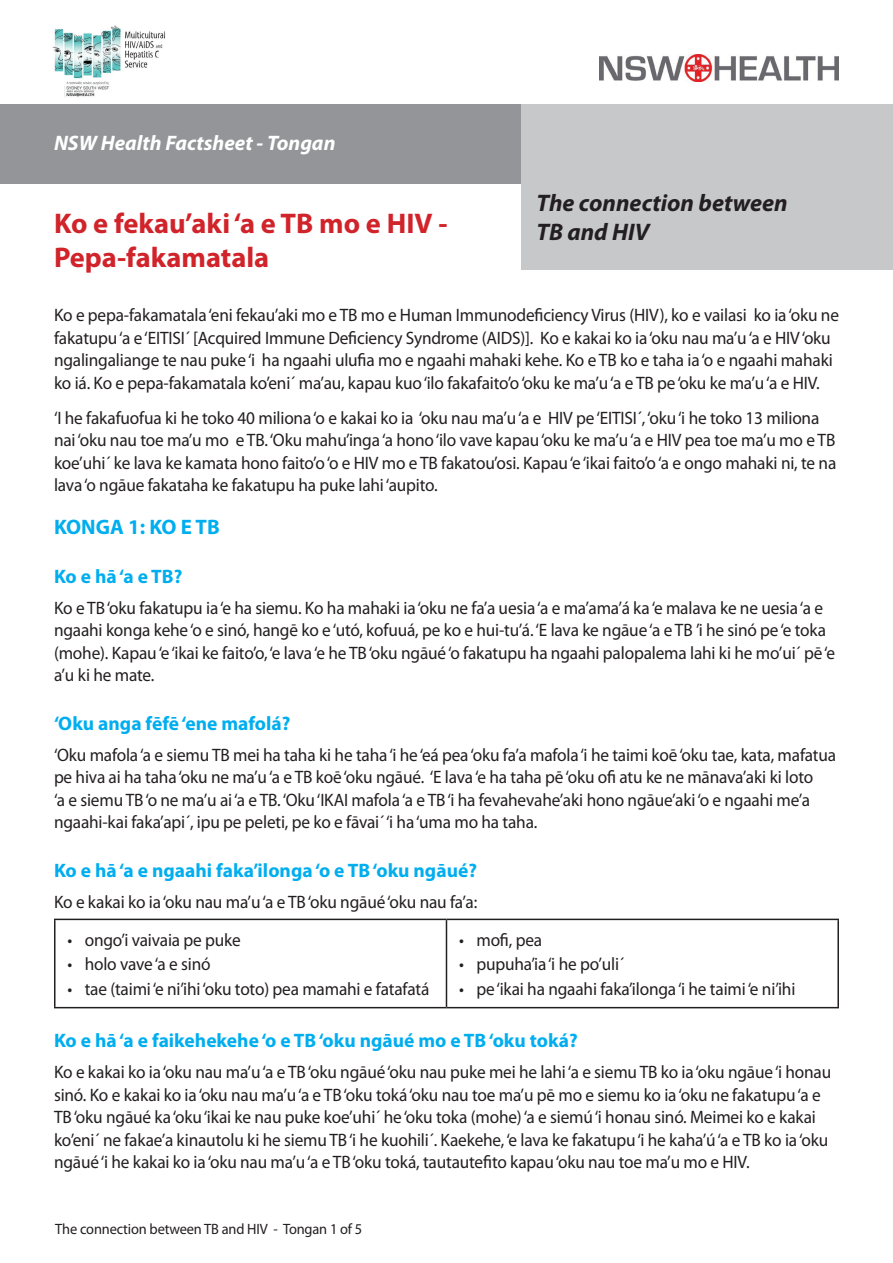
<style>
.page{position:relative;width:893px;height:1263px;background:#fff}
.page>*{position:absolute;margin:0;border:0;box-sizing:border-box;transform-origin:0 0}
.t1{font:700 28.5px/34.2px "Myriad Pro";color:#d1232a}
.t2{font:italic 700 24px/28.8px "Myriad Pro";color:#231f20}
.t3{font:italic 700 21px "Myriad Pro";color:#fff}
.t4{font:700 21px "Myriad Pro";color:#00aeef}
.t5{font:700 19.5px "Myriad Pro";color:#00aeef}
.t6{font:18px/22.5px "Myriad Pro";letter-spacing:-.01em;color:#231f20;scale:.96 1}
.t7{font:15px "Myriad Pro";letter-spacing:-.01em;color:#231f20;scale:.96 1}
</style>
<div class="page">
<img style="left:599px;top:54px;width:240px;height:27px">
<div style="left:0;top:104px;width:839px;height:80px;background:#939598"></div>
<div style="left:522px;top:104px;width:371px;height:166px;background:#c7c8ca"></div>
<hr style="left:54px;top:919px;width:392px;height:1px;background:#231f20">
<hr style="left:54px;top:920px;width:2px;height:87px;background:#231f20">
<hr style="left:446px;top:919px;width:393px;height:1px;background:#231f20">
<hr style="left:446px;top:920px;width:1px;height:87px;background:#231f20">
<hr style="left:837px;top:920px;width:2px;height:87px;background:#231f20">
<hr style="left:54px;top:1007px;width:392px;height:1px;background:#231f20">
<hr style="left:446px;top:1007px;width:393px;height:1px;background:#231f20">
<img style="left:52px;top:25px;width:114px;height:72px">
<p class="t3" style="left:54px;top:129px;width:283px">NSW Health Factsheet - Tongan</p>
<h2 class="t2" style="left:536px;top:188px;width:253px">The connection between<br>TB and HIV</h2>
<h1 class="t1" style="left:54px;top:205px;width:395px">Ko e fekau’aki ea‘ TB mo e HIV -<br>Pepa-fakamatala</h1>
<p class="t6" style="left:54px;top:303px;width:819px">Ko e pepa-fakamatala‘eni fekau’aki mo e TB mo e Human Immunodeficiency Virus (HIV ,) ko e vailasi ko ia‘oku ne fakatupu ‘ea‘ EITISI´ [Acquired Immune Deficiency Syndrome (AIDS .) ] Ko e kakai ko ia‘oku nau ma u’ ea‘ HIV‘oku ngalingaliange te nau puke i‘ ha ngaahi ulufia mo e ngaahi mahaki kehe. Ko e TB ko e taha ia eo‘ ngaahi mahaki ko iá. Ko e pepa-fakamatala ko’eni´ ma’au, kapau kuo‘ilo fakafaitoo’ ‘oku ke ma u’ ea‘ TB pe‘oku ke ma u’ ea‘ HIV.</p>
<p class="t6" style="left:54px;top:406px;width:816px">I‘ he fakafuofua ki he toko 40 miliona eo‘ kakai ko ia ‘oku nau ma u’ ea‘ HIV pe‘EITISI ‘,´ oku i‘ he toko 13 miliona nai‘oku nau toe ma u’ mo e TB ‘. Oku mahu’inga a‘ hono‘ilo vave kapau‘oku ke ma u’ ea‘ HIV pea toe ma u’ mo e TB koe’uhi´ ke lava ke kamata hono faitoo’ eo‘ HIV mo e TB fakatou’osi. Kapau ‘e‘ ikai faitoo’ ea‘ ongo mahaki ni te, na lava o‘ ngāue fakataha ke fakatupu ha puke lahi‘aupito.</p>
<p class="t4" style="left:54px;top:513px;width:167px">KONGA 1: KO E TB</p>
<p class="t5" style="left:54px;top:563px;width:130px">Ko e hā ea‘ TB?</p>
<p class="t6" style="left:54px;top:596px;width:815px">Ko e TB‘oku fakatupu ia e‘ ha siemu. Ko ha mahaki ia‘oku ne faa’ uesia ea‘ ma’amaá’ ka e‘ malava ke ne uesia ea‘ ngaahi konga kehe eo‘ sinó, hangē ko ‘e utó, kofuuá, pe ko e hui t u- E‘.á’ lava ke ngāue ea‘ TB i’ he sinó pe e‘ toka (mohe .) Kapau ‘e‘ ikai ke faito e‘,o’ lava e‘ he TB‘oku ngāué o‘ fakatupu ha ngaahi palopalema lahi ki he mo’ui´ pē e‘ u’a ki he mate.</p>
<p class="t5" style="left:54px;top:711px;width:238px">‘Oku anga fēfē‘ene mafolá?</p>
<p class="t6" style="left:54px;top:743px;width:816px">‘Oku mafola ea‘ siemu TB mei ha taha ki he taha i‘ he‘eá pea‘oku faa’ mafola i‘ he taimi koē‘oku tae, kata, mafatua pe hiva ai ha taha‘oku ne ma u’ ea‘ TB koē‘oku ngāué E‘. lava e‘ ha taha pē‘oku ofi atu ke ne mānava’aki ki loto<br>ea‘ siemu TB o‘ ne ma u’ ai ea‘ TB ‘. Oku‘IKAI mafola ea‘ TB i‘ ha fevahevahe’aki hono ngāue’aki eo‘ ngaahi mea’ ngaahi-kai faka’api ,´ ipu pe peleti, pe ko e fāvai i´ ‘ ha‘uma mo ha taha.</p>
<p class="t5" style="left:54px;top:858px;width:424px">Ko e hā ea‘ ngaahi faka’ilonga eo‘ TB‘oku ngāué?</p>
<p class="t6" style="left:85px;top:883px;width:411px;line-height:37.2px;text-indent:-31px">Ko e kakai ko ia‘oku nau ma u’ ea‘ TB‘oku ngāué‘oku nau f a :a’ ongoi’ vaivaia pe puke</p>
<p class="t6" style="left:476px;top:928px;width:70px">mofi, pea</p>
<p class="t6" style="left:68px;top:928px;width:7px">•</p>
<p class="t6" style="left:459px;top:928px;width:7px">•</p>
<p class="t6" style="left:68px;top:953px;width:7px">•</p>
<p class="t6" style="left:68px;top:977px;width:7px">•</p>
<p class="t6" style="left:85px;top:953px;width:133px">holo vave ea‘ sinó</p>
<p class="t6" style="left:85px;top:977px;width:361px">tae (taimi e‘ ni’ihi‘oku toto) pea mamahi e fatafatá</p>
<p class="t6" style="left:459px;top:953px;width:7px">•</p>
<p class="t6" style="left:459px;top:977px;width:7px">•</p>
<p class="t6" style="left:476px;top:953px;width:155px">pupuhai a’ i‘ he po’ulí</p>
<p class="t6" style="left:476px;top:977px;width:334px">pe‘ikai ha ngaahi faka’ilonga i‘ he taimi e‘ ni’ihi</p>
<p class="t5" style="left:54px;top:1028px;width:525px">Ko e hā ea‘ faikehekehe eo‘ TB‘oku ngāué mo e TB‘oku toká?</p>
<p class="t6" style="left:54px;top:1060px;width:811px">Ko e kakai ko ia‘oku nau ma u’ ea‘ TB‘oku ngāué‘oku nau puke mei he lahi ea‘ siemu TB ko ia‘oku ngāue i‘ honau sinó. Ko e kakai ko ia‘oku nau ma u’ ea‘ TB‘oku toká‘oku nau toe ma u’ pē mo e siemu ko ia‘oku ne fakatupu ea‘ TB‘oku ngāué ka‘oku‘ikai ke nau puke koe’uhi´ he‘oku toka (mohe ea) ‘ siemú i‘ honau sinó. Meimei ko e kakai ko’eni´ ne fakaea’ kinautolu ki he siemu TB i‘ he kuohili .´ Kaekehe e‘, lava ke fakatupu i‘ he kaha ú’ ea‘ TB ko ia‘oku ngāué i‘ he kakai ko ia‘oku nau ma u’ ea‘ TB‘oku toká, tautautefito kapau‘oku nau toe ma u’ mo e HIV.</p>
<p class="t7" style="left:55px;top:1220px;width:321px">The connection between TB and HIV - Tongan 1 of 5</p>
</div>
